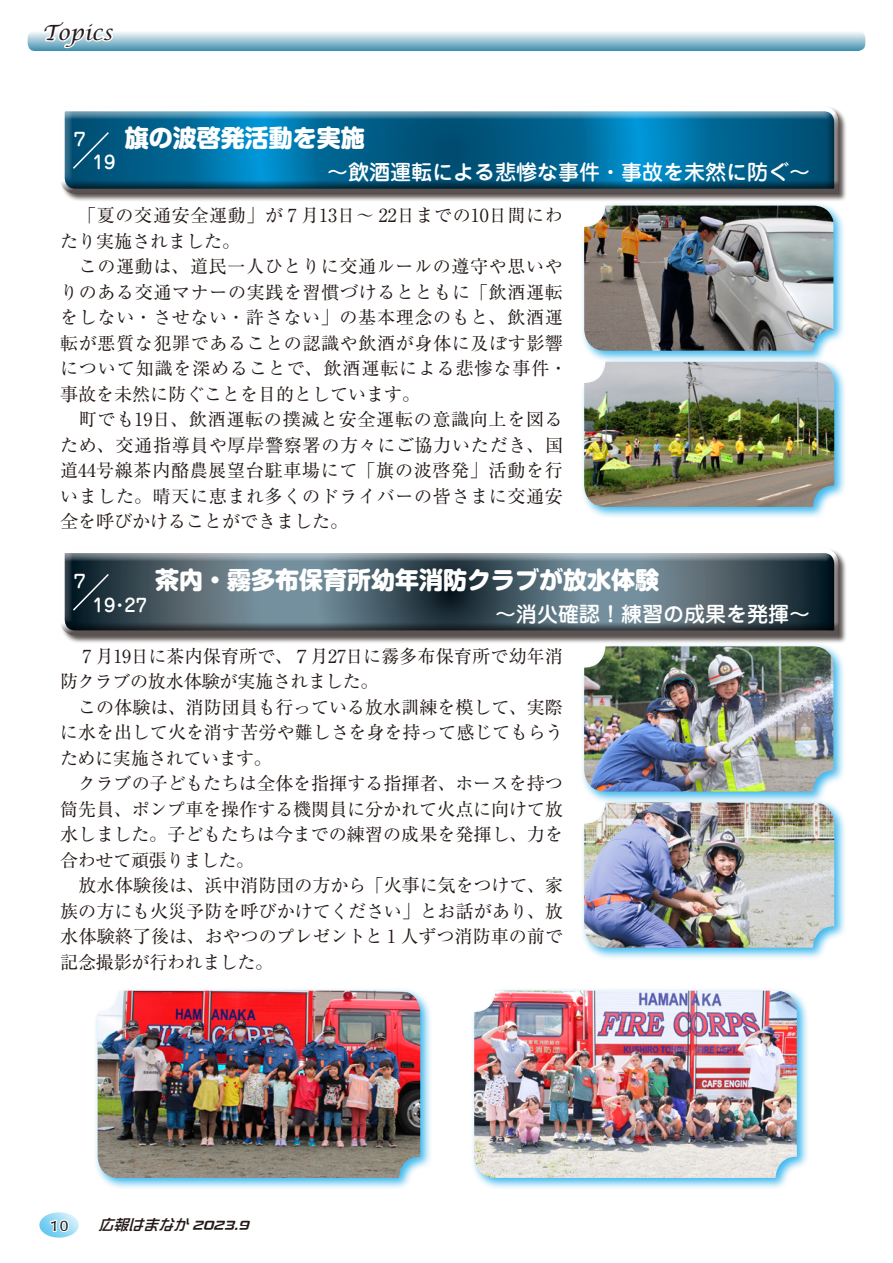
<style>
.page{position:relative;width:893px;height:1263px;background:#fff}
.page>*{position:absolute;margin:0;border:0;box-sizing:border-box;transform-origin:0 0}
.t1{font:800 24px "Shin M Go Pro";color:#fff}
.t2{font:500 21px "Jun 34 Pro";color:#fff}
.t3{font:italic 21px "Lucida Calligraphy";color:#231916}
.t4{font:18px/25.5px "Ryumin Pro";letter-spacing:.035em;color:#231916}
.t5{font:18px/25.5px "Ryumin Pro";letter-spacing:.005em;color:#231916}
.t6{font:500 18px "Jun 34 Pro";color:#fff}
.t7{font:16.5px "DF Ryu Seki Std W9";color:#231916}
.t8{font:italic 15px "DF So Gei Std W5";color:#231916}
</style>
<div class="page">
<svg style="left:39px;top:1212px;width:40px;height:25px"></svg>
<svg style="left:48px;top:1218px;width:22px;height:15px"></svg>
<div style="left:28px;top:31px;width:837px;height:20px;background:linear-gradient(to bottom,#f9fbfc,#4b95b2);border-radius:8px"></div>
<svg style="left:40px;top:31px;width:76px;height:19px"></svg>
<div style="left:60px;top:106px;width:788px;height:96px;background:#231916;opacity:.75"></div>
<div style="left:58px;top:105px;width:781px;height:78px;background:#fff"></div>
<div style="left:58px;top:109px;width:781px;height:86px;background:#231916;opacity:.75"></div>
<svg style="left:71px;top:131px;width:39px;height:39px;background:#0c597d"></svg>
<div style="left:60px;top:548px;width:788px;height:96px;background:#231916;opacity:.75"></div>
<div style="left:58px;top:546px;width:781px;height:79px;background:#fff"></div>
<div style="left:58px;top:551px;width:781px;height:85px;background:#231916;opacity:.75"></div>
<svg style="left:71px;top:572px;width:39px;height:40px;background:#1c303a"></svg>
<div style="left:580px;top:202px;width:266px;height:161px;background:#00a1e9;opacity:.75"></div>
<img style="left:584px;top:206px;width:249px;height:145px">
<div style="left:580px;top:358px;width:267px;height:161px;background:#00a1e9;opacity:.75"></div>
<img style="left:584px;top:362px;width:250px;height:145px">
<div style="left:470px;top:987px;width:339px;height:203px;background:#00a1e9;opacity:.75"></div>
<img style="left:474px;top:991px;width:323px;height:187px">
<div style="left:94px;top:987px;width:339px;height:203px;background:#00a1e9;opacity:.75"></div>
<img style="left:98px;top:991px;width:322px;height:187px">
<div style="left:580px;top:642px;width:266px;height:162px;background:#00a1e9;opacity:.75"></div>
<img style="left:584px;top:646px;width:249px;height:145px">
<div style="left:580px;top:798px;width:267px;height:162px;background:#00a1e9;opacity:.75"></div>
<img style="left:584px;top:802px;width:250px;height:146px">
<p class="t3" style="left:43px;top:20px;width:72px">Topics</p>
<p class="t6" style="left:71px;top:125px;width:19px">７</p>
<p class="t6" style="left:93px;top:148px;width:24px">19</p>
<h1 class="t1" style="left:125px;top:119px;width:241px">旗の波啓発活動を実施</h1>
<p class="t2" style="left:327px;top:156px;width:485px">～飲酒運転による悲惨な事件・事故を未然に防ぐ～</p>
<p class="t4" style="left:60px;top:201px;width:509px">　「夏の交通安全運動」が 7 月13日～ 22日までの10日間にわたり実施されました。<br>　この運動は、道民一人ひとりに交通ルールの遵守や思いやりのある交通マナーの実践を習慣づけるとともに「飲酒運転をしない・させない・許さない」の基本理念のもと、飲酒運転が悪質な犯罪であることの認識や飲酒が身体に及ぼす影響について知識を深めることで、飲酒運転による悲惨な事件・事故を未然に防ぐことを目的としています。<br>　町でも19日、飲酒運転の撲滅と安全運転の意識向上を図るため、交通指導員や厚岸警察署の方々にご協力いただき、国道44号線茶内酪農展望台駐車場にて「旗の波啓発」活動を行いました。晴天に恵まれ多くのドライバーの皆さまに交通安全を呼びかけることができました。</p>
<p class="t6" style="left:71px;top:567px;width:19px">７</p>
<h1 class="t1" style="left:123px;top:560px;width:537px">　 茶内・霧多布保育所幼年消防クラブが放水体験</h1>
<p class="t2" style="left:495px;top:597px;width:316px">～消火確認！練習の成果を発揮～</p>
<p class="t6" style="left:93px;top:590px;width:56px">19・27</p>
<p class="t5" style="left:60px;top:642px;width:505px">　７月19日に茶内保育所で、７月27日に霧多布保育所で幼年消防クラブの放水体験が実施されました。<br>　この体験は、消防団員も行っている放水訓練を模して、実際に水を出して火を消す苦労や難しさを身を持って感じてもらうために実施されています。<br>　クラブの子どもたちは全体を指揮する指揮者、ホースを持つ筒先員、ポンプ車を操作する機関員に分かれて火点に向けて放水しました。子どもたちは今までの練習の成果を発揮し、力を合わせて頑張りました。<br>　放水体験後は、浜中消防団の方から「火事に気をつけて、家族の方にも火災予防を呼びかけてください」とお話があり、放水体験終了後は、おやつのプレゼントと 1 人ずつ消防車の前で記念撮影が行われました。</p>
<p class="t7" style="left:49px;top:1216px;width:22px">10</p>
<p class="t8" style="left:98px;top:1216px;width:156px">広報はまなか 2023.9</p>
</div>
